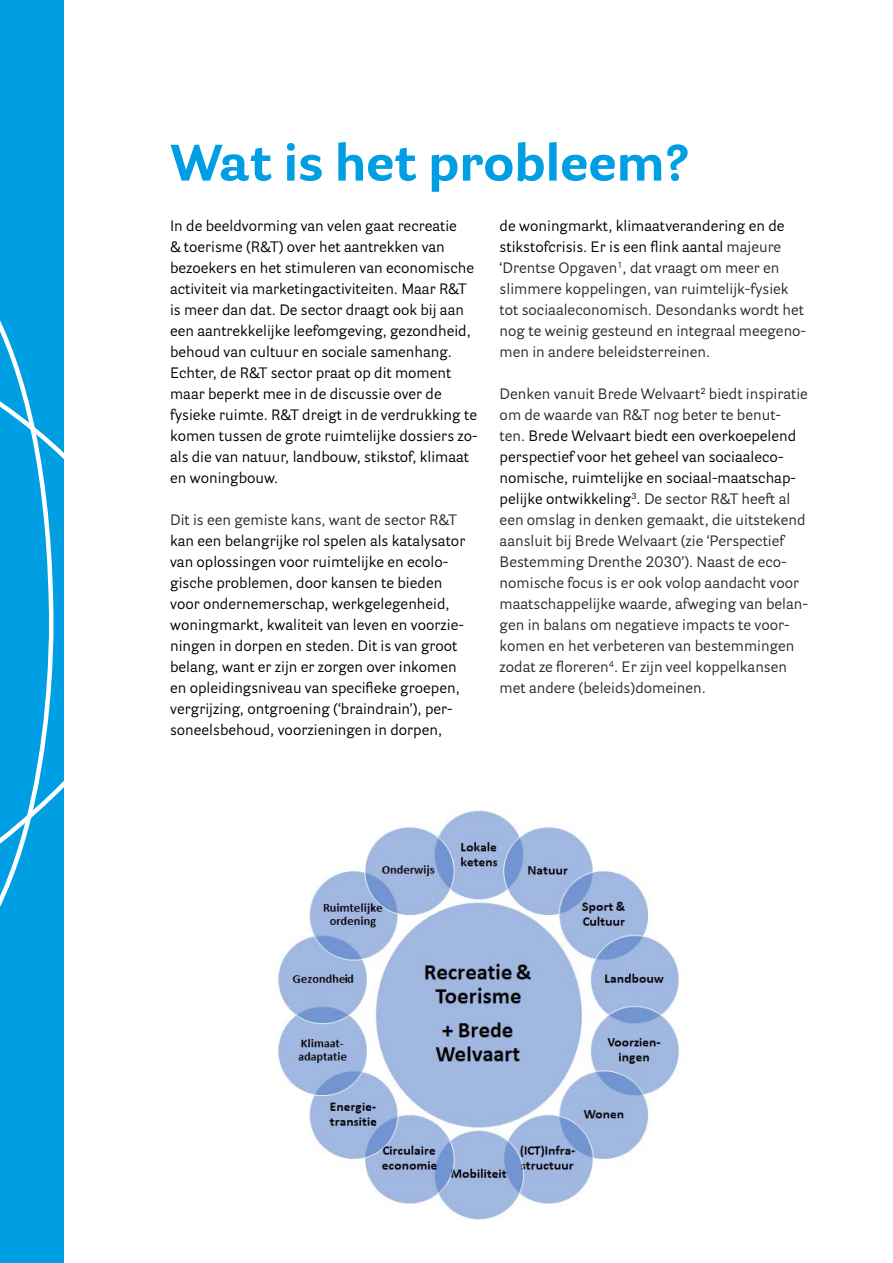
<style>
.page{position:relative;width:893px;height:1263px;background:#fff}
.page>*{position:absolute;margin:0;border:0;box-sizing:border-box;transform-origin:0 0}
.t1{font:700 51px "Parry Grotesque";color:#009fe3}
.t2{font:15px/21px "Parry Grotesque";color:#292829}
.t3{font:15px/21px "Parry Grotesque";color:#000}
.s1{color:#000}
</style>
<div class="page">
<div style="left:0;top:0;width:64px;height:1263px;background:#009fe3"></div>
<svg style="left:0;top:320px;width:61px;height:587px"></svg>
<img style="left:276px;top:810px;width:404px;height:410px">
<h1 class="t1" style="left:170px;top:127px;width:521px">Wat is het probleem?</h1>
<p class="t3" style="left:170px;top:215px;width:309px">In de beeldvorming van velen gaat recreatie<br>&amp; toerisme (R&amp;T) over het aantrekken van bezoekers en het stimuleren van economische activiteit via marketingactiviteiten. Maar R&amp;T is meer dan dat. De sector draagt ook bij aan een aantrekkelijke leefomgeving, gezondheid, behoud van cultuur en sociale samenhang.<br>Echter, de R&amp;T sector praat op dit moment maar beperkt mee in de discussie over de fysieke ruimte. R&amp;T dreigt in de verdrukking te komen tussen de grote ruimtelijke dossiers zo&shy;als die van natuur, landbouw, stikstof, klimaat en woningbouw.</p>
<p class="t2" style="left:170px;top:509px;width:288px">Dit is een gemiste kans, want de sector R&amp;T</p>
<p class="t3" style="left:170px;top:530px;width:297px">kan een belangrijke rol spelen als katalysator van oplossingen voor ruimtelijke en ecolo&shy;gische problemen, door kansen te bieden voor ondernemerschap, werkgelegenheid, woningmarkt, kwaliteit van leven en voorzie&shy;ningen in dorpen en steden. Dit is van groot belang, want er zijn er zorgen over inkomen en opleidingsniveau van specifieke groepen, vergrijzing, ontgroening (‘braindrain’), per&shy;soneelsbehoud, voorzieningen in dorpen,</p>
<p class="t2" style="left:500px;top:215px;width:308px"><span class="s1">de woningmarkt, klimaatverandering en de stikstofcrisis. Er is een flink aantal</span> majeure ‘Drentse Opgaven<sup>1</sup>, dat vraagt om meer en slimmere koppelingen, van ruimtelijk-fysiek tot sociaaleconomisch. Desondanks wordt het nog te weinig gesteund en integraal meegeno&shy;men in andere beleidsterreinen.</p>
<p class="t2" style="left:500px;top:383px;width:310px">Denken vanuit Brede Welvaart<sup>2</sup> biedt inspiratie om de waarde van R&amp;T nog beter te benut&shy;ten. <span class="s1">Brede Welvaart biedt een overkoepelend perspectief voor het geheel van sociaaleco&shy;nomische, ruimtelijke en sociaal-maatschap&shy;pelijke ontwikkeling</span><sup>3</sup><span class="s1">.</span> De sector R&amp;T heeft al een omslag in denken gemaakt, die uitstekend aansluit bij Brede Welvaart (zie ‘Perspectief Bestemming Drenthe 2030’). Naast de eco&shy;nomische focus is er ook volop aandacht voor maatschappelijke waarde, afweging van belan&shy;gen in balans om negatieve impacts te voor&shy;komen en het verbeteren van bestemmingen zodat ze floreren<sup>4</sup>. Er zijn veel koppelkansen met andere (beleids)domeinen.</p>
</div>
